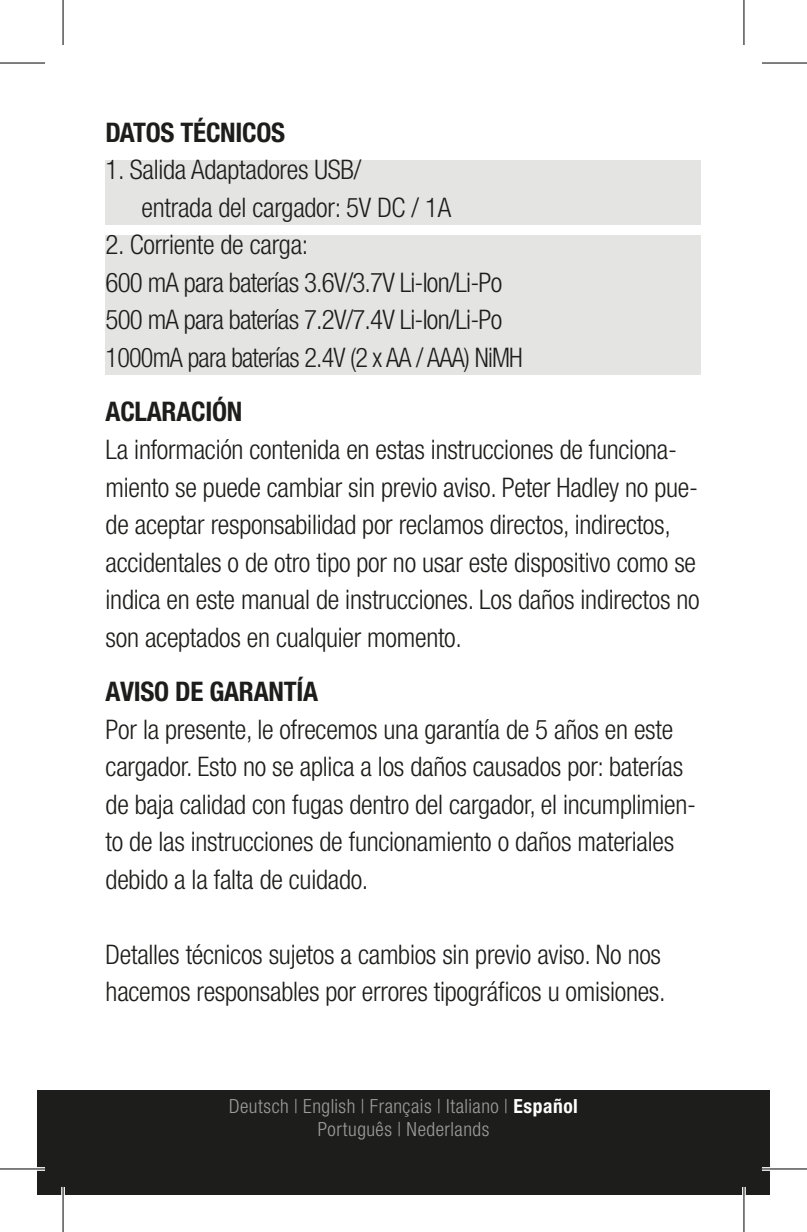
<style>
.page{position:relative;width:807px;height:1232px;background:#fff}
.page>*{position:absolute;margin:0;border:0;box-sizing:border-box;transform-origin:0 0}
.Fließtext{font:300 condensed 27px/37.5px "Helvetica Neue LT Std";letter-spacing:-.01em;color:#1d1d1b}
.Technische_Daten{font:300 condensed 27px/37.5px "Helvetica Neue LT Std";letter-spacing:-.03em;color:#1d1d1b}
.Technische_Daten-2{font:300 condensed 27px/37.5px "Helvetica Neue LT Std";letter-spacing:-.01em;color:#1d1d1b}
.Headline_2{font:700 condensed 27px "Helvetica Neue LT Std";letter-spacing:-.01em;color:#1d1d1b}
.Sprachen_Grau{font:300 condensed 19.5px "Helvetica Neue LT Std";letter-spacing:.025em;color:#9d9d9d}
.s1{font-weight:700;color:#fff}
</style>
<div class="page">
<div style="left:37px;top:1090px;width:732px;height:104px;background:#1d1d1b"></div>
<div style="left:106px;top:160px;width:595px;height:65px;background:#e4e4e3"></div>
<div style="left:106px;top:235px;width:595px;height:140px;background:#e4e4e3"></div>
<hr style="left:0;top:1167px;width:45px;height:3px;background:#fff">
<hr style="left:761px;top:1167px;width:45px;height:3px;background:#fff">
<svg style="left:61px;top:1187px;width:4px;height:8px"></svg>
<svg style="left:744px;top:0;width:1px;height:45px"></svg>
<svg style="left:741px;top:1187px;width:4px;height:45px"></svg>
<hr style="left:0;top:62px;width:45px;height:2px;background:#000">
<hr style="left:761px;top:62px;width:45px;height:2px;background:#000">
<hr style="left:0;top:1168px;width:45px;height:1px;background:#000">
<hr style="left:761px;top:1168px;width:45px;height:1px;background:#000">
<hr style="left:62px;top:0;width:2px;height:45px;background:#000">
<hr style="left:62px;top:1187px;width:2px;height:45px;background:#000">
<hr style="left:743px;top:0;width:1px;height:45px;background:#000">
<hr style="left:743px;top:1187px;width:1px;height:45px;background:#000">
<p class="Headline_2" style="left:106px;top:116px;width:181px">DATOS TÉCNICOS</p>
<p class="Technische_Daten-2" style="left:142px;top:151px;width:311px;text-indent:-36px">1. Salida Adaptadores USB/<br>entrada del cargador: 5V DC / 1A</p>
<p class="Technische_Daten" style="left:106px;top:226px;width:418px">2. Corriente de carga:<br>600 mA para baterías 3.6V/3.7V Li-Ion/Li-Po 500 mA para baterías 7.2V/7.4V Li-Ion/Li-Po 1000mA para baterías 2.4V (2 x AA / AAA) NiMH</p>
<p class="Headline_2" style="left:106px;top:395px;width:138px">ACLARACIÓN</p>
<p class="Fließtext" style="left:106px;top:430px;width:595px">La información contenida en estas instrucciones de funciona&shy;miento se puede cambiar sin previo aviso. Peter Hadley no pue&shy;de aceptar responsabilidad por reclamos directos, indirectos, accidentales o de otro tipo por no usar este dispositivo como se indica en este manual de instrucciones. Los daños indirectos no son aceptados en cualquier momento.</p>
<p class="Headline_2" style="left:106px;top:675px;width:214px">AVISO DE GARANTÍA</p>
<p class="Fließtext" style="left:106px;top:710px;width:592px">Por la presente, le ofrecemos una garantía de 5 años en este cargador. Esto no se aplica a los daños causados por: baterías de baja calidad con fugas dentro del cargador, el incumplimien&shy;to de las instrucciones de funcionamiento o daños materiales debido a la falta de cuidado.</p>
<p class="Fließtext" style="left:106px;top:935px;width:561px">Detalles técnicos sujetos a cambios sin previo aviso. No nos hacemos responsables por errores tipográficos u omisiones.</p>
<p class="Sprachen_Grau" style="left:229px;top:1094px;width:350px">Deutsch | English | Français | Italiano | <span class="s1">Español</span></p>
<p class="Sprachen_Grau" style="left:317px;top:1118px;width:173px">Português | Nederlands</p>
</div>
